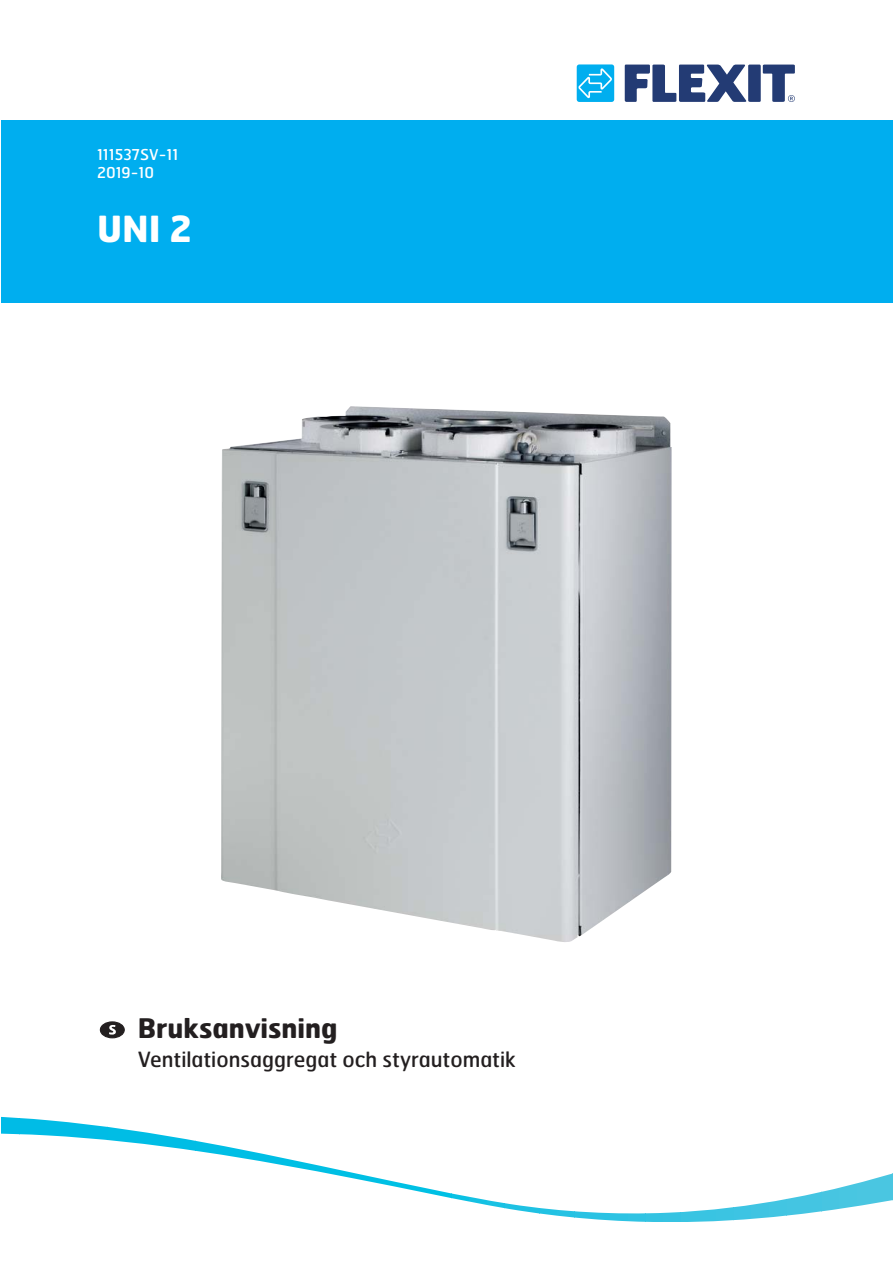
<style>
.page{position:relative;width:893px;height:1263px;background:#fff}
.page>*{position:absolute;margin:0;border:0;box-sizing:border-box;transform-origin:0 0}
.t1{font:700 36px "Hermes";color:#fff}
.t2{font:700 27px "Hermes";color:#231f20}
.t3{font:21px "Hermes";color:#231f20}
.t4{font:15px/18px "Hermes";color:#fff}
</style>
<div class="page">
<div style="left:1px;top:120px;width:891px;height:182px;background:#00aeef"></div>
<img style="left:221px;top:406px;width:450px;height:536px">
<div style="left:100px;top:1022px;width:24px;height:16px;background:#231f20;border-radius:50%"></div>
<div style="left:100px;top:1021px;width:25px;height:17px;border:1px solid #231f20;border-radius:50%"></div>
<svg style="left:109px;top:1025px;width:7px;height:10px"></svg>
<svg style="left:625px;top:65px;width:170px;height:37px"></svg>
<div style="left:577px;top:64px;width:37px;height:38px;background:#00aeef;border-radius:3px"></div>
<svg style="left:578px;top:68px;width:34px;height:30px"></svg>
<hr style="left:892px;top:1117px;width:1px;height:105px;background:#4cc6e1">
<svg style="left:857px;top:1173px;width:35px;height:34px"></svg>
<svg style="left:839px;top:1183px;width:18px;height:26px"></svg>
<svg style="left:821px;top:1187px;width:18px;height:25px"></svg>
<svg style="left:786px;top:1192px;width:35px;height:24px"></svg>
<svg style="left:769px;top:1199px;width:17px;height:19px"></svg>
<svg style="left:751px;top:1202px;width:18px;height:17px"></svg>
<svg style="left:733px;top:1205px;width:18px;height:16px"></svg>
<svg style="left:716px;top:1207px;width:17px;height:15px"></svg>
<svg style="left:680px;top:1209px;width:36px;height:13px"></svg>
<svg style="left:663px;top:1212px;width:17px;height:10px"></svg>
<svg style="left:645px;top:1212px;width:18px;height:10px"></svg>
<svg style="left:628px;top:1213px;width:17px;height:9px"></svg>
<svg style="left:610px;top:1213px;width:18px;height:9px"></svg>
<svg style="left:575px;top:1211px;width:35px;height:10px"></svg>
<svg style="left:557px;top:1209px;width:18px;height:9px"></svg>
<svg style="left:540px;top:1208px;width:17px;height:8px"></svg>
<svg style="left:284px;top:1158px;width:97px;height:26px"></svg>
<svg style="left:196px;top:1141px;width:88px;height:25px"></svg>
<svg style="left:108px;top:1127px;width:88px;height:24px"></svg>
<svg style="left:20px;top:1118px;width:88px;height:22px;fill:#00bce6"></svg>
<svg style="left:1px;top:1117px;width:19px;height:18px"></svg>
<p class="t4" style="left:97px;top:147px;width:83px">111537SV-11<br>2019-10</p>
<h1 class="t1" style="left:97px;top:215px;width:96px">UNI 2</h1>
<p class="t2" style="left:138px;top:1018px;width:201px">Bruksanvisning</p>
<p class="t3" style="left:138px;top:1051px;width:379px">Ventilationsaggregat och styrautomatik</p>
</div>
